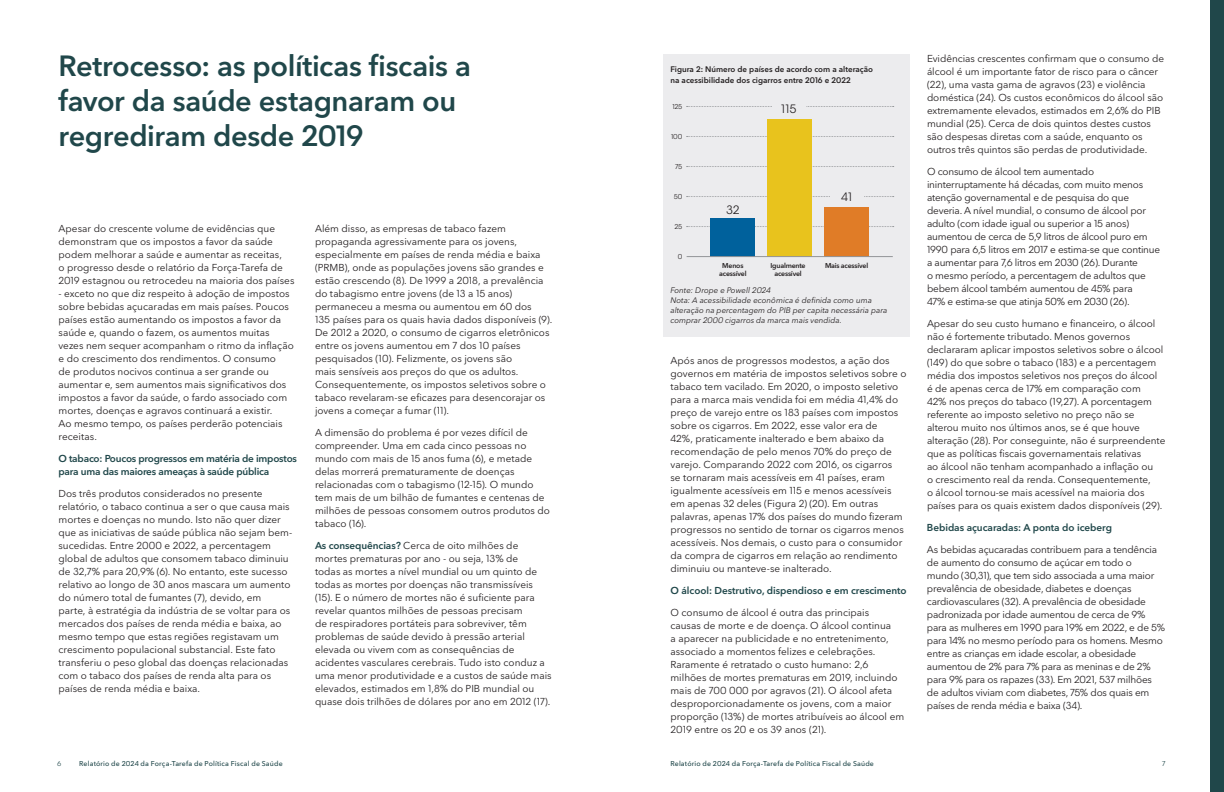
<style>
.page{position:relative;width:1224px;height:792px;background:#fff}
.page>*{position:absolute;margin:0;border:0;box-sizing:border-box;transform-origin:0 0}
.t1{font:600 29px/35px "Avenir Next P For BBG";letter-spacing:-.015em;color:#20474a}
.t2{font:12px "Avenir Next P For BBG";letter-spacing:-.005em;color:#231f20}
.Body_copy{font:10px/13px "Avenir Next P For BBG";color:#231f20}
.Body_copy-2{font:10px/13px "Avenir Next P For BBG";letter-spacing:-.02em;color:#231f20}
.Body_copy-3{font:600 10px/13px "Avenir Next P For BBG";letter-spacing:-.02em;color:#20474a}
.t3{font:italic 8px/10px "Avenir Next P For BBG";color:#231f20}
.t4{font:600 8px/11px "Avenir Next P For BBG";color:#231f20}
.t5{font:500 7px "Avenir Next P For BBG";letter-spacing:.02em;color:#20474a}
.t6{font:600 7px/8px "Avenir Next P For BBG";letter-spacing:-.025em;color:#231f20;text-align:center}
.t7{font:7px "Avenir Next P For BBG";letter-spacing:-.04em;color:#231f20}
.t8{font:7px "Avenir Next P For BBG";color:#20474a}
.s1{font-weight:600;color:#20474a}
</style>
<div class="page">
<div style="left:1211px;top:0;width:13px;height:792px;background:#20474a"></div>
<div style="left:663px;top:54px;width:247px;height:282px;background:#ececee"></div>
<svg style="left:687px;top:106px;width:207px;height:1px"></svg>
<svg style="left:687px;top:136px;width:207px;height:1px"></svg>
<svg style="left:687px;top:166px;width:207px;height:1px"></svg>
<svg style="left:687px;top:196px;width:207px;height:1px"></svg>
<svg style="left:687px;top:226px;width:207px;height:1px"></svg>
<div style="left:711px;top:218px;width:44px;height:39px;background:#00619c"></div>
<div style="left:767px;top:119px;width:44px;height:138px;background:#e8c31d"></div>
<div style="left:825px;top:207px;width:44px;height:50px;background:#e07c27"></div>
<hr style="left:687px;top:256px;width:206px;height:1px;background:#939598">
<div style="left:830px;top:183px;width:34px;height:22px;background:#ececee"></div>
<div style="left:772px;top:91px;width:34px;height:22px;background:#ececee"></div>
<p class="t1" style="left:58px;top:48px;width:414px">Retrocesso: as políticas fiscais a favor da saúde estagnaram ou regrediram desde 2019</p>
<p class="Body_copy" style="left:58px;top:222px;width:237px">Apesar do crescente volume de evidências que demonstram que os impostos a favor da saúde podem melhorar a saúde e aumentar as receitas,<br>o progresso desde o relatório da Força-Tarefa de 2019 estagnou ou retrocedeu na maioria dos países</p>
<p class="Body_copy" style="left:58px;top:287px;width:237px">- exceto no que diz respeito à adoção de impostos sobre bebidas açucaradas em mais países. Poucos países estão aumentando os impostos a favor da saúde e, quando o fazem, os aumentos muitas vezes nem sequer acompanham o ritmo da inflação e do crescimento dos rendimentos. O consumo<br>de produtos nocivos continua a ser grande ou aumentar e, sem aumentos mais significativos dos impostos a favor da saúde, o fardo associado com mortes, doenças e agravos continuará a existir.<br>Ao mesmo tempo, os países perderão potenciais receitas.</p>
<p class="Body_copy-3" style="left:58px;top:452px;width:240px">O tabaco: Poucos progressos em matéria de impostos para uma das maiores ameaças à saúde pública</p>
<p class="Body_copy" style="left:58px;top:487px;width:235px">Dos três produtos considerados no presente relatório, o tabaco continua a ser o que causa mais mortes e doenças no mundo. Isto não quer dizer que as iniciativas de saúde pública não sejam bem&shy;sucedidas. Entre 2000 e 2022, a percentagem global de adultos que consomem tabaco diminuiu de 32,7% para 20,9% (6). No entanto, este sucesso relativo ao longo de 30 anos mascara um aumento do número total de fumantes (7), devido, em<br>parte, à estratégia da indústria de se voltar para os mercados dos países de renda média e baixa, ao mesmo tempo que estas regiões registavam um crescimento populacional substancial. Este fato transferiu o peso global das doenças relacionadas com o tabaco dos países de renda alta para os países de renda média e baixa.</p>
<p class="Body_copy" style="left:315px;top:222px;width:239px">Além disso, as empresas de tabaco fazem propaganda agressivamente para os jovens, especialmente em países de renda média e baixa (PRMB), onde as populações jovens são grandes e estão crescendo (8). De 1999 a 2018, a prevalência do tabagismo entre jovens (de 13 a 15 anos) permaneceu a mesma ou aumentou em 60 dos<br>135 países para os quais havia dados disponíveis (9).<br>De 2012 a 2020, o consumo de cigarros eletrônicos entre os jovens aumentou em 7 dos 10 países pesquisados (10). Felizmente, os jovens são<br>mais sensíveis aos preços do que os adultos.<br>Consequentemente, os impostos seletivos sobre o tabaco revelaram-se eficazes para desencorajar os jovens a começar a fumar (11).</p>
<p class="Body_copy" style="left:315px;top:426px;width:237px">A dimensão do problema é por vezes difícil de compreender. Uma em cada cinco pessoas no mundo com mais de 15 anos fuma (6), e metade delas morrerá prematuramente de doenças relacionadas com o tabagismo (12-15). O mundo tem mais de um bilhão de fumantes e centenas de milhões de pessoas consomem outros produtos do tabaco (16).</p>
<p class="Body_copy" style="left:315px;top:539px;width:238px"><span class="s1">As consequências?</span> Cerca de oito milhões de mortes prematuras por ano - ou seja, 13% de<br>todas as mortes a nível mundial ou um quinto de todas as mortes por doenças não transmissíveis (15). E o número de mortes não é suficiente para revelar quantos milhões de pessoas precisam<br>de respiradores portáteis para sobreviver, têm problemas de saúde devido à pressão arterial elevada ou vivem com as consequências de acidentes vasculares cerebrais. Tudo isto conduz a uma menor produtividade e a custos de saúde mais elevados, estimados em 1,8% do PIB mundial ou quase dois trilhões de dólares por ano em 2012 (17).</p>
<p class="t4" style="left:670px;top:64px;width:204px">Figura 2: Número de países de acordo com a alteração na acessibilidade dos cigarros entre 2016 e 2022</p>
<p class="t7" style="left:672px;top:103px;width:11px">125</p>
<p class="t7" style="left:671px;top:133px;width:13px">100</p>
<p class="t7" style="left:675px;top:163px;width:9px">75</p>
<p class="t7" style="left:674px;top:193px;width:10px">50</p>
<p class="t7" style="left:675px;top:223px;width:9px">25</p>
<p class="t7" style="left:678px;top:253px;width:6px">0</p>
<p class="t2" style="left:726px;top:202px;width:15px">32</p>
<p class="t2" style="left:781px;top:101px;width:17px">115</p>
<p class="t2" style="left:841px;top:190px;width:13px">41</p>
<p class="t6" style="left:719px;top:262px;width:29px">Menos acessível</p>
<p class="t6" style="left:770px;top:262px;width:37px">Igualmente acessível</p>
<p class="t6" style="left:825px;top:262px;width:45px">Mais acessível</p>
<p class="t3" style="left:670px;top:286px;width:102px">Fonte: Drope e Powell 2024</p>
<p class="t3" style="left:670px;top:296px;width:218px">Nota: A acessibilidade econômica é definida como uma alteração na percentagem do PIB per capita necessária para comprar 2000 cigarros da marca mais vendida.</p>
<p class="Body_copy" style="left:670px;top:354px;width:237px">Após anos de progressos modestos, a ação dos governos em matéria de impostos seletivos sobre o tabaco tem vacilado. Em 2020, o imposto seletivo para a marca mais vendida foi em média 41,4% do preço de varejo entre os 183 países com impostos sobre os cigarros. Em 2022, esse valor era de<br>42%, praticamente inalterado e bem abaixo da recomendação de pelo menos 70% do preço de varejo. Comparando 2022 com 2016, os cigarros<br>se tornaram mais acessíveis em 41 países, eram igualmente acessíveis em 115 e menos acessíveis em apenas 32 deles (Figura 2) (20). Em outras palavras, apenas 17% dos países do mundo fizeram progressos no sentido de tornar os cigarros menos acessíveis. Nos demais, o custo para o consumidor da compra de cigarros em relação ao rendimento diminuiu ou manteve-se inalterado.</p>
<p class="Body_copy-3" style="left:670px;top:584px;width:238px">O álcool: Destrutivo, dispendioso e em crescimento</p>
<p class="Body_copy" style="left:670px;top:606px;width:235px">O consumo de álcool é outra das principais<br>causas de morte e de doença. O álcool continua<br>a aparecer na publicidade e no entretenimento, associado a momentos felizes e celebrações.<br>Raramente é retratado o custo humano: 2,6 milhões de mortes prematuras em 2019, incluindo mais de 700 000 por agravos (21). O álcool afeta desproporcionadamente os jovens, com a maior proporção (13%) de mortes atribuíveis ao álcool em 2019 entre os 20 e os 39 anos (21).</p>
<p class="Body_copy" style="left:927px;top:52px;width:239px">Evidências crescentes confirmam que o consumo de álcool é um importante fator de risco para o câncer (22), uma vasta gama de agravos (23) e violência doméstica (24). Os custos econômicos do álcool são extremamente elevados, estimados em 2,6% do PIB mundial (25). Cerca de dois quintos destes custos são despesas diretas com a saúde, enquanto os outros três quintos são perdas de produtividade.</p>
<p class="Body_copy-2" style="left:927px;top:165px;width:235px">O consumo de álcool tem aumentado ininterruptamente há décadas, com muito menos atenção governamental e de pesquisa do que deveria. A nível mundial, o consumo de álcool por adulto (com idade igual ou superior a 15 anos) aumentou de cerca de 5,9 litros de álcool puro em 1990 para 6,5 litros em 2017 e estima-se que continue a aumentar para 7,6 litros em 2030 (26). Durante<br>o mesmo período, a percentagem de adultos que bebem álcool também aumentou de 45% para<br>47% e estima-se que atinja 50% em 2030 (26).</p>
<p class="Body_copy" style="left:927px;top:317px;width:240px">Apesar do seu custo humano e financeiro, o álcool não é fortemente tributado. Menos governos declararam aplicar impostos seletivos sobre o álcool (149) do que sobre o tabaco (183) e a percentagem média dos impostos seletivos nos preços do álcool é de apenas cerca de 17% em comparação com<br>42% nos preços do tabaco (19,27). A porcentagem referente ao imposto seletivo no preço não se alterou muito nos últimos anos, se é que houve alteração (28). Por conseguinte, não é surpreendente que as políticas fiscais governamentais relativas<br>ao álcool não tenham acompanhado a inflação ou<br>o crescimento real da renda. Consequentemente,<br>o álcool tornou-se mais acessível na maioria dos países para os quais existem dados disponíveis (29).</p>
<p class="Body_copy-3" style="left:927px;top:521px;width:186px">Bebidas açucaradas: A ponta do iceberg</p>
<p class="Body_copy-2" style="left:927px;top:543px;width:240px">As bebidas açucaradas contribuem para a tendência de aumento do consumo de açúcar em todo o mundo (30,31), que tem sido associada a uma maior prevalência de obesidade, diabetes e doenças cardiovasculares (32). A prevalência de obesidade padronizada por idade aumentou de cerca de 9% para as mulheres em 1990 para 19% em 2022, e de 5% para 14% no mesmo período para os homens. Mesmo entre as crianças em idade escolar, a obesidade aumentou de 2% para 7% para as meninas e de 2% para 9% para os rapazes (33). Em 2021, 537 milhões de adultos viviam com diabetes, 75% dos quais em países de renda média e baixa (34).</p>
<p class="t8" style="left:57px;top:759px;width:6px">6</p>
<p class="t5" style="left:79px;top:759px;width:205px">Relatório de 2024 da Força-Tarefa de Política Fiscal de Saúde</p>
<p class="t5" style="left:671px;top:759px;width:205px">Relatório de 2024 da Força-Tarefa de Política Fiscal de Saúde</p>
<p class="t8" style="left:1162px;top:759px;width:5px">7</p>
</div>
